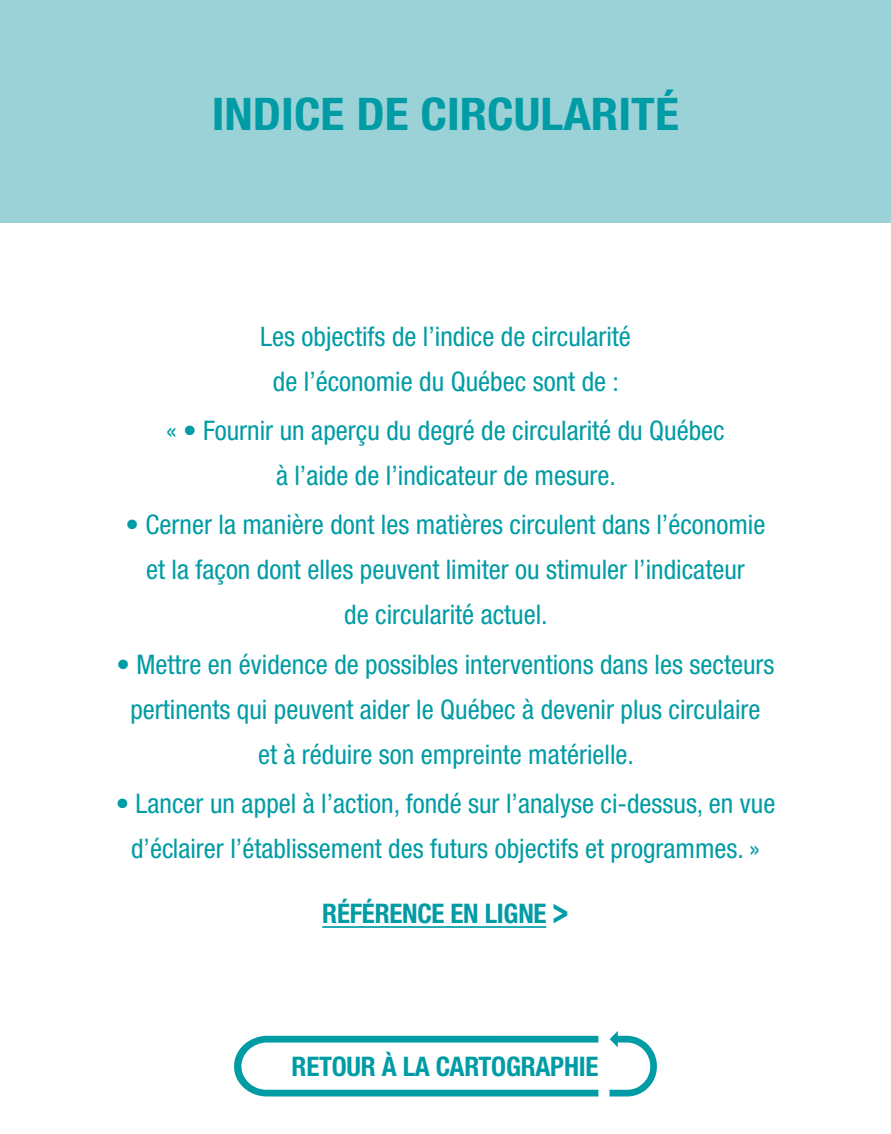
<style>
.page{position:relative;width:891px;height:1134px;background:#fff}
.page>*{position:absolute;margin:0;border:0;box-sizing:border-box;transform-origin:0 0}
.t1{font:700 condensed 45px "Helvetica Neue LT Std";color:#009ca5;scale:1.1 1}
.t2{font:condensed 27px/45px "Helvetica Neue LT Std";color:#009ca5;text-align:center}
.t3{font:700 condensed 27px "Helvetica Neue LT Std";letter-spacing:-.01em;color:#009ca5}
.s1{font-size:36.9px}
</style>
<div class="page">
<svg style="left:610px;top:1031px;width:47px;height:66px"></svg>
<svg style="left:234px;top:1036px;width:364px;height:61px"></svg>
<div style="left:0;top:0;width:891px;height:223px;background:#9bd2d7"></div>
<hr style="left:322px;top:926px;width:224px;height:2px;background:#009ca5">
<h1 class="t1" style="left:212px;top:86px;width:426px">INDICE DE CIRCULARITÉ</h1>
<p class="t2" style="left:260px;top:313px;width:372px">Les objectifs de l’indice de circularité de l’économie du Québec sont de :</p>
<p class="t2" style="left:166px;top:408px;width:560px">« • Fournir un aperçu du degré de circularité du Québec à l’aide de l’indicateur de mesure.</p>
<p class="t2" style="left:126px;top:502px;width:641px">• Cerner la manière dont les matières circulent dans l’économie et la façon dont elles peuvent limiter ou stimuler l’indicateur<br>de circularité actuel.</p>
<p class="t2" style="left:117px;top:642px;width:659px">• Mettre en évidence de possibles interventions dans les secteurs pertinents qui peuvent aider le Québec à devenir plus circulaire<br>et à réduire son empreinte matérielle.</p>
<p class="t2" style="left:116px;top:781px;width:661px">• Lancer un appel à l’action, fondé sur l’analyse ci-dessus, en vue d’éclairer l’établissement des futurs objectifs et programmes. »</p>
<p class="t3" style="left:322px;top:897px;width:248px">RÉFÉRENCE EN LIGNE <span class="s1">&gt;</span></p>
<p class="t3" style="left:292px;top:1050px;width:308px">RETOUR À LA CARTOGRAPHIE</p>
</div>
